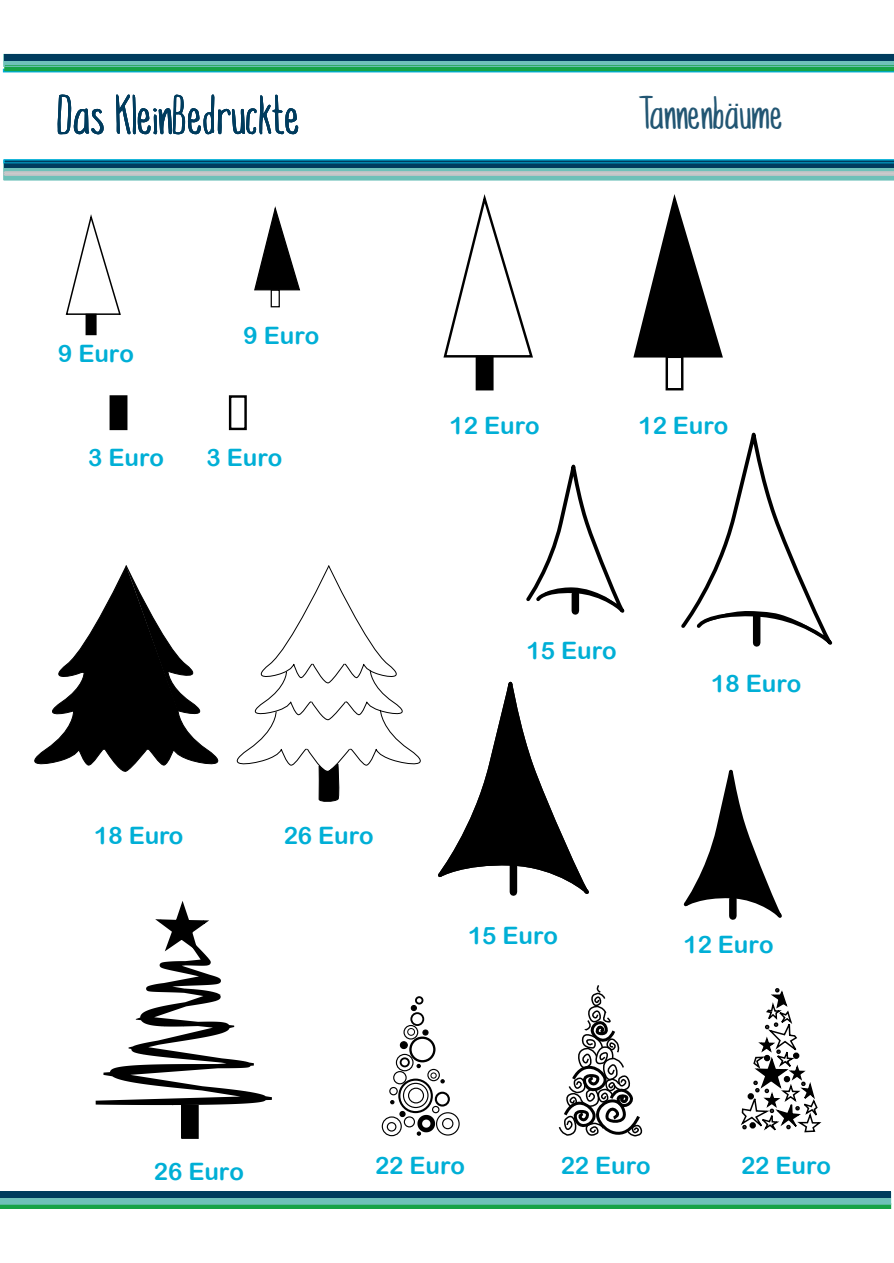
<style>
.page{position:relative;width:894px;height:1263px;background:#fff}
.page>*{position:absolute;margin:0;border:0;box-sizing:border-box;transform-origin:0 0}
.t1{font:54px "Malam";color:#003c5e}
.t2{font:45px "Malam";color:#225673}
.t3{font:24px "Arial Rounded MT Bold";color:#00afd6}
.t4{font:24px "Arial";color:#225673}
</style>
<div class="page">
<svg style="left:0;top:1198px;width:890px;height:11px;background:#4bb58c"></svg>
<div style="left:0;top:1192px;width:890px;height:6px;background:#003c5e"></div>
<svg style="left:3px;top:54px;width:890px;height:18px;background:#38a883"></svg>
<div style="left:4px;top:54px;width:889px;height:6px;background:#003c5e"></div>
<svg style="left:4px;top:160px;width:889px;height:20px;background:#5696a1"></svg>
<svg style="left:633px;top:196px;width:90px;height:163px"></svg>
<div style="left:665px;top:356px;width:18px;height:34px;border:2px solid #000"></div>
<svg style="left:443px;top:196px;width:90px;height:163px"></svg>
<div style="left:475px;top:356px;width:18px;height:34px;border:2px solid #000"></div>
<div style="left:476px;top:357px;width:16px;height:32px;background:#000"></div>
<svg style="left:65px;top:215px;width:56px;height:100px"></svg>
<div style="left:85px;top:314px;width:12px;height:21px;border:2px solid #000"></div>
<div style="left:86px;top:314px;width:10px;height:20px;background:#000"></div>
<svg style="left:254px;top:207px;width:47px;height:84px"></svg>
<div style="left:270px;top:289px;width:10px;height:18px;border:1px solid #000"></div>
<svg style="left:741px;top:988px;width:81px;height:145px"></svg>
<svg style="left:681px;top:434px;width:152px;height:213px"></svg>
<svg style="left:683px;top:772px;width:99px;height:148px"></svg>
<svg style="left:728px;top:899px;width:8px;height:17px"></svg>
<div style="left:109px;top:395px;width:18px;height:35px;background:#000;border:2px solid #000"></div>
<div style="left:229px;top:395px;width:18px;height:35px;border:2px solid #000"></div>
<svg style="left:34px;top:466px;width:609px;height:673px"></svg>
<h1 class="t1" style="left:58px;top:94px;width:244px">Das KleinBedruckte</h1>
<p class="t3" style="left:58px;top:344px;width:77px">9 Euro</p>
<p class="t3" style="left:243px;top:327px;width:77px">9 Euro</p>
<p class="t3" style="left:88px;top:449px;width:77px">3 Euro</p>
<p class="t3" style="left:206px;top:449px;width:77px">3 Euro</p>
<p class="t3" style="left:94px;top:826px;width:91px">18 Euro</p>
<p class="t3" style="left:283px;top:826px;width:92px">26 Euro</p>
<h2 class="t2" style="left:639px;top:96px;width:146px">Tannenbaume</h2>
<p class="t4" style="left:726px;top:88px;width:15px">..</p>
<p class="t3" style="left:449px;top:417px;width:92px">12 Euro</p>
<p class="t3" style="left:638px;top:417px;width:92px">12 Euro</p>
<p class="t3" style="left:526px;top:642px;width:92px">15 Euro</p>
<p class="t3" style="left:711px;top:675px;width:92px">18 Euro</p>
<p class="t3" style="left:468px;top:926px;width:92px">15 Euro</p>
<p class="t3" style="left:683px;top:935px;width:92px">12 Euro</p>
<p class="t3" style="left:154px;top:1163px;width:92px">26 Euro</p>
<p class="t3" style="left:375px;top:1156px;width:92px">22 Euro</p>
<p class="t3" style="left:560px;top:1156px;width:92px">22 Euro</p>
<p class="t3" style="left:740px;top:1156px;width:92px">22 Euro</p>
</div>
